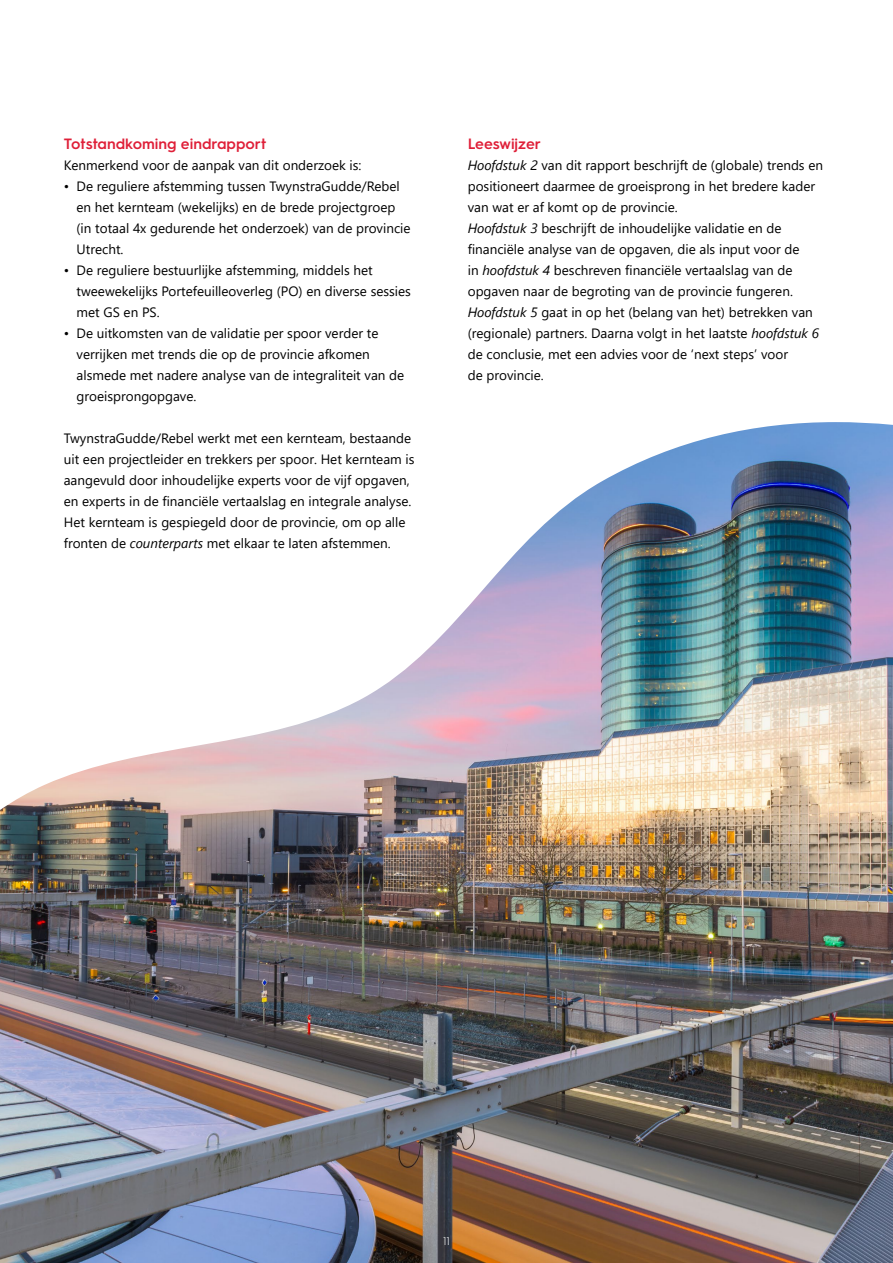
<style>
.page{position:relative;width:893px;height:1263px;background:#fff}
.page>*{position:absolute;margin:0;border:0;box-sizing:border-box;transform-origin:0 0}
.t1{font:600 15px "Hurme Geometric Sans 3";color:#df1f38}
.t2{font:13.5px/21px "Segoe UI";color:#000}
.t3{font:300 11.25px "Hurme Geometric Sans 3";color:#fff}
.s1{font-style:italic}
</style>
<div class="page">
<img style="left:0;top:422px;width:893px;height:841px">
<h3 class="t1" style="left:64px;top:133px;width:204px">Totstandkoming eindrapport</h3>
<p class="t2" style="left:64px;top:153px;width:299px">Kenmerkend voor de aanpak van dit onderzoek is:</p>
<p class="t2" style="left:77px;top:174px;width:336px;text-indent:-13px">• De reguliere afstemming tussen TwynstraGudde/Rebel en het kernteam (wekelijks) en de brede projectgroep (in totaal 4x gedurende het onderzoek) van de provincie Utrecht.</p>
<p class="t2" style="left:77px;top:258px;width:336px;text-indent:-13px">• De reguliere bestuurlijke afstemming, middels het tweewekelijks Portefeuilleoverleg (PO) en diverse sessies met GS en PS.</p>
<p class="t2" style="left:77px;top:321px;width:329px;text-indent:-13px">• De uitkomsten van de validatie per spoor verder te verrijken met trends die op de provincie afkomen alsmede met nadere analyse van de integraliteit van de groeisprongopgave.</p>
<p class="t2" style="left:64px;top:426px;width:352px">TwynstraGudde/Rebel werkt met een kernteam, bestaande uit een projectleider en trekkers per spoor. Het kernteam is aangevuld door inhoudelijke experts voor de vijf opgaven, en experts in de financiële vertaalslag en integrale analyse.<br>Het kernteam is gespiegeld door de provincie, om op alle fronten de <span class="s1">counterparts</span> met elkaar te laten afstemmen.</p>
<h3 class="t1" style="left:468px;top:133px;width:75px">Leeswijzer</h3>
<p class="t2" style="left:468px;top:153px;width:357px"><span class="s1">Hoofdstuk 2</span> van dit rapport beschrijft de (globale) trends en positioneert daarmee de groeisprong in het bredere kader van wat er af komt op de provincie.<br><span class="s1">Hoofdstuk 3</span> beschrijft de inhoudelijke validatie en de financiële analyse van de opgaven, die als input voor de<br>in <span class="s1">hoofdstuk 4</span> beschreven financiële vertaalslag van de opgaven naar de begroting van de provincie fungeren.<br><span class="s1">Hoofdstuk 5</span> gaat in op het (belang van het) betrekken van (regionale) partners. Daarna volgt in het laatste <span class="s1">hoofdstuk 6 </span>de conclusie, met een advies voor de ‘next steps’ voor<br>de provincie.</p>
<p class="t3" style="left:443px;top:1233px;width:8px">11</p>
</div>
